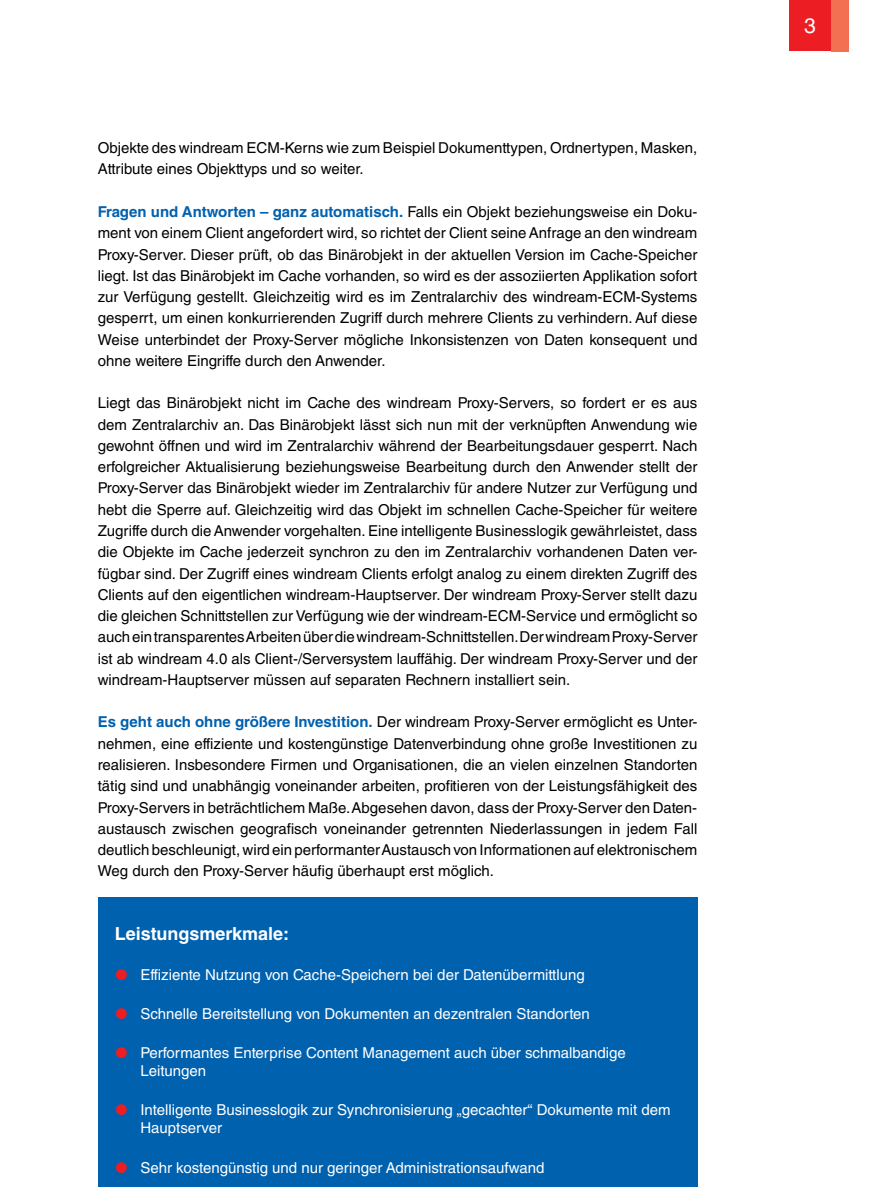
<style>
.page{position:relative;width:893px;height:1187px;background:#fff}
.page>*{position:absolute;margin:0;border:0;box-sizing:border-box;transform-origin:0 0}
.t1{font:21px "Helvetica LT Std";color:#fff}
.t2{font:700 18px "Helvetica LT Std";color:#fff}
.t3{font:15px/21.3px "Helvetica LT Std";color:#000;text-align:justify}
.t4{font:15px/18px "Helvetica LT Std";color:#fff}
.s1{font-weight:700;color:#0061af}
</style>
<div class="page">
<div style="left:789px;top:0;width:42px;height:51px;background:#ed1d24"></div>
<div style="left:831px;top:0;width:17px;height:51px;background:#f37053"></div>
<div style="left:98px;top:897px;width:599px;height:289px;background:#0061af"></div>
<p class="t3" style="left:98px;top:137px;width:601px">Objekte des windream ECM-Kerns wie zum Beispiel Dokumenttypen, Ordnertypen, Masken,<br>Attribute eines Objekttyps und so weiter.</p>
<p class="t3" style="left:98px;top:201px;width:601px"><span class="s1">Fragen und Antworten – ganz automatisch.</span> Falls ein Objekt beziehungsweise ein Doku&shy;ment von einem Client angefordert wird, so richtet der Client seine Anfrage an den windream Proxy-Server. Dieser prüft, ob das Binärobjekt in der aktuellen Version im Cache-Speicher liegt. Ist das Binärobjekt im Cache vorhanden, so wird es der assoziierten Applikation sofort zur Verfügung gestellt. Gleichzeitig wird es im Zentralarchiv des windream-ECM-Systems gesperrt, um einen konkurrierenden Zugriff durch mehrere Clients zu verhindern. Auf diese Weise unterbindet der Proxy-Server mögliche Inkonsistenzen von Daten konsequent und ohne weitere Eingriffe durch den Anwender.</p>
<p class="t3" style="left:98px;top:392px;width:601px">Liegt das Binärobjekt nicht im Cache des windream Proxy-Servers, so fordert er es aus dem Zentralarchiv an. Das Binärobjekt lässt sich nun mit der verknüpften Anwendung wie gewohnt öffnen und wird im Zentralarchiv während der Bearbeitungsdauer gesperrt. Nach erfolgreicher Aktualisierung beziehungsweise Bearbeitung durch den Anwender stellt der Proxy-Server das Binärobjekt wieder im Zentralarchiv für andere Nutzer zur Verfügung und hebt die Sperre auf. Gleichzeitig wird das Objekt im schnellen Cache-Speicher für weitere Zugriffe durch die Anwender vorgehalten. Eine intelligente Businesslogik gewährleistet, dass die Objekte im Cache jederzeit synchron zu den im Zentralarchiv vorhandenen Daten ver&shy;fügbar sind. Der Zugriff eines windream Clients erfolgt analog zu einem direkten Zugriff des Clients auf den eigentlichen windream-Hauptserver. Der windream Proxy-Server stellt dazu die gleichen Schnittstellen zur Verfügung wie der windream-ECM-Service und ermöglicht so auch ein transparentes Arbeiten über die windream-Schnittstellen. Der windream Proxy-Server ist ab windream 4.0 als Client-/Serversystem lauffähig. Der windream Proxy-Server und der windream-Hauptserver müssen auf separaten Rechnern installiert sein.</p>
<p class="t3" style="left:98px;top:711px;width:601px"><span class="s1">Es geht auch ohne größere Investition.</span> Der windream Proxy-Server ermöglicht es Unter&shy;nehmen, eine effiziente und kostengünstige Datenverbindung ohne große Investitionen zu realisieren. Insbesondere Firmen und Organisationen, die an vielen einzelnen Standorten tätig sind und unabhängig voneinander arbeiten, profitieren von der Leistungsfähigkeit des Proxy-Servers in beträchtlichem Maße. Abgesehen davon, dass der Proxy-Server den Daten&shy;austausch zwischen geografisch voneinander getrennten Niederlassungen in jedem Fall deutlich beschleunigt, wird ein performanter Austausch von Informationen auf elektronischem Weg durch den Proxy-Server häufig überhaupt erst möglich.</p>
<p class="t2" style="left:115px;top:922px;width:176px">Leistungsmerkmale:</p>
<p class="t4" style="left:140px;top:965px;width:446px">Effiziente Nutzung von Cache-Speichern bei der Datenübermittlung</p>
<p class="t4" style="left:140px;top:1004px;width:451px">Schnelle Bereitstellung von Dokumenten an dezentralen Standorten</p>
<p class="t4" style="left:140px;top:1043px;width:487px">Performantes Enterprise Content Management auch über schmalbandige<br>Leitungen</p>
<p class="t4" style="left:140px;top:1100px;width:532px">Intelligente Businesslogik zur Synchronisierung „gecachter“ Dokumente mit dem<br>Hauptserver</p>
<p class="t4" style="left:140px;top:1158px;width:406px">Sehr kostengünstig und nur geringer Administrationsaufwand</p>
<h1 class="t1" style="left:804px;top:13px;width:13px">3</h1>
</div>
